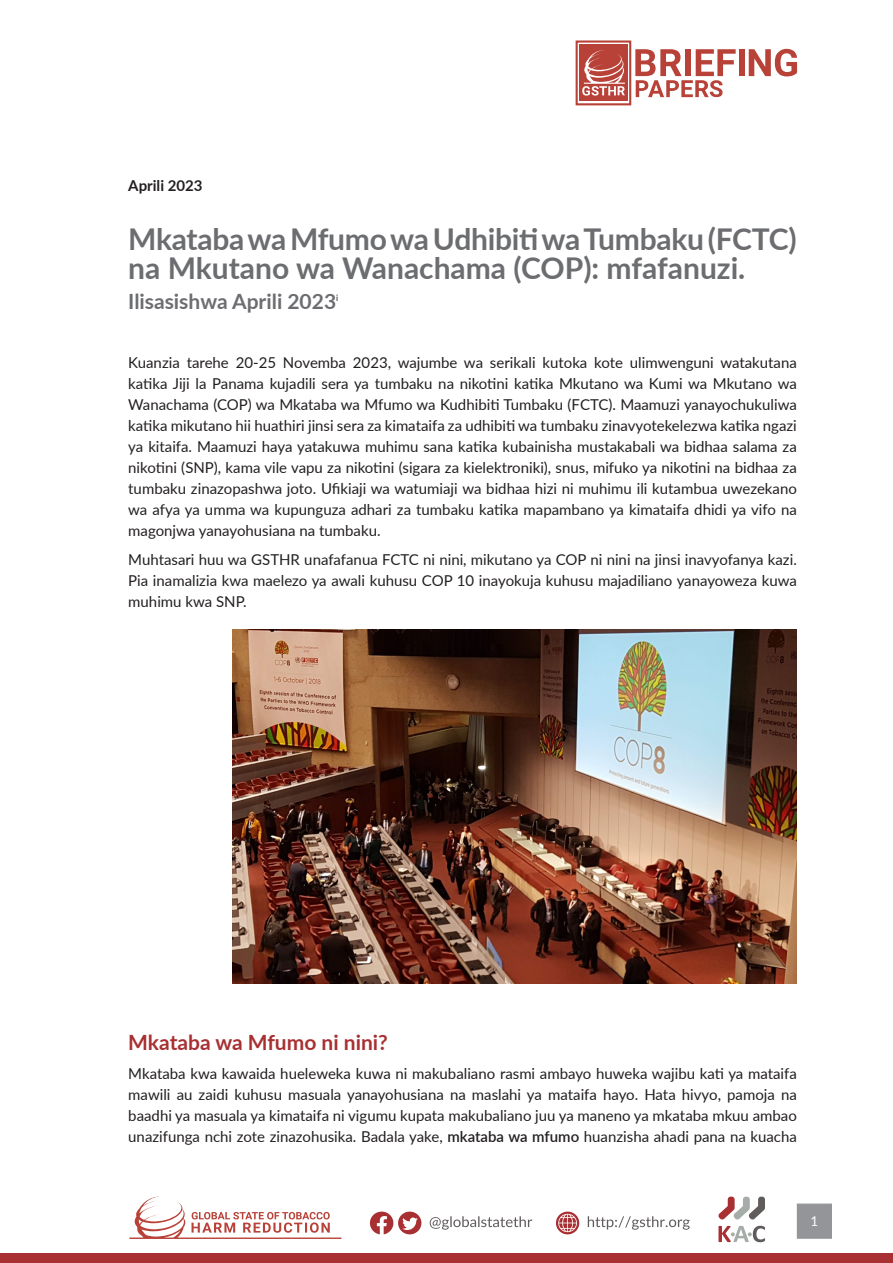
<style>
.page{position:relative;width:893px;height:1263px;background:#fff}
.page>*{position:absolute;margin:0;border:0;box-sizing:border-box;transform-origin:0 0}
.Tre___tekstu{font:700 30px "Lato";letter-spacing:-.01em;color:#6c6d70}
.Tre___tekstu-2{font:700 21px "Lato";color:#6c6d70}
.t1{font:700 21px "Lato";color:#a83033}
.Domy_lnie{font:15px/21px "Lato";color:#231f20;text-align:justify}
.Tre___tekstu-3{font:15px/21px "Lato";color:#231f20;text-align:justify}
.t2{font:700 15px "Lato";color:#231f20}
.t3{font:13.5px "Lato";color:#fff}
.Tre___tekstu-4{font:8.7px "Lato";color:#231f20}
.s1{font-weight:600}
</style>
<div class="page">
<div style="left:739px;top:49px;width:6px;height:27px;background:#b84238"></div>
<svg style="left:749px;top:49px;width:48px;height:27px"></svg>
<div style="left:576px;top:40px;width:55px;height:65px;border:2px solid #b84238"></div>
<div style="left:579px;top:45px;width:48px;height:56px;background:#b84238"></div>
<svg style="left:582px;top:50px;width:43px;height:46px"></svg>
<svg style="left:635px;top:49px;width:101px;height:48px"></svg>
<svg style="left:129px;top:1196px;width:212px;height:43px"></svg>
<div style="left:398px;top:1211px;width:23px;height:23px;background:#a83033;border-radius:50%"></div>
<svg style="left:402px;top:1217px;width:16px;height:13px"></svg>
<svg style="left:370px;top:1211px;width:23px;height:23px"></svg>
<svg style="left:556px;top:1211px;width:23px;height:23px"></svg>
<svg style="left:558px;top:1214px;width:19px;height:18px"></svg>
<svg style="left:718px;top:1196px;width:47px;height:24px"></svg>
<svg style="left:718px;top:1226px;width:47px;height:16px"></svg>
<svg style="left:430px;top:1216px;width:102px;height:14px"></svg>
<svg style="left:588px;top:1216px;width:102px;height:14px"></svg>
<div style="left:797px;top:1203px;width:35px;height:36px;background:#939598;border:1px solid #939598"></div>
<div style="left:0;top:1253px;width:893px;height:10px;background:#a83033"></div>
<img style="left:233px;top:630px;width:564px;height:353px">
<p class="t2" style="left:128px;top:174px;width:76px">Aprili 2023</p>
<p class="Tre___tekstu" style="left:128px;top:217px;width:670px">Mkataba wa Mfumo wa Udhibiti wa Tumbaku (FCTC)</p>
<p class="Tre___tekstu" style="left:128px;top:246px;width:619px">na Mkutano wa Wanachama (COP): mfafanuzi.</p>
<p class="Tre___tekstu-2" style="left:128px;top:286px;width:209px">Ilisasishwa Aprili 2023</p>
<p class="Tre___tekstu-4" style="left:336px;top:291px;width:4px">i</p>
<p class="Domy_lnie" style="left:128px;top:351px;width:670px">Kuanzia tarehe 20-25 Novemba 2023, wajumbe wa serikali kutoka kote ulimwenguni watakutana katika Jiji la Panama kujadili sera ya tumbaku na nikotini katika Mkutano wa Kumi wa Mkutano wa Wanachama (COP) wa Mkataba wa Mfumo wa Kudhibiti Tumbaku (FCTC). Maamuzi yanayochukuliwa katika mikutano hii huathiri jinsi sera za kimataifa za udhibiti wa tumbaku zinavyotekelezwa katika ngazi ya kitaifa. Maamuzi haya yatakuwa muhimu sana katika kubainisha mustakabali wa bidhaa salama za nikotini (SNP), kama vile vapu za nikotini (sigara za kielektroniki), snus, mifuko ya nikotini na bidhaa za tumbaku zinazopashwa joto. Ufikiaji wa watumiaji wa bidhaa hizi ni muhimu ili kutambua uwezekano wa afya ya umma wa kupunguza adhari za tumbaku katika mapambano ya kimataifa dhidi ya vifo na magonjwa yanayohusiana na tumbaku.</p>
<p class="Domy_lnie" style="left:128px;top:549px;width:670px">Muhtasari huu wa GSTHR unafafanua FCTC ni nini, mikutano ya COP ni nini na jinsi inavyofanya kazi.<br>Pia inamalizia kwa maelezo ya awali kuhusu COP 10 inayokuja kuhusu majadiliano yanayoweza kuwa muhimu kwa SNP.</p>
<p class="t1" style="left:128px;top:1027px;width:261px">Mkataba wa Mfumo ni nini?</p>
<p class="Tre___tekstu-3" style="left:128px;top:1063px;width:670px">Mkataba kwa kawaida hueleweka kuwa ni makubaliano rasmi ambayo huweka wajibu kati ya mataifa mawili au zaidi kuhusu masuala yanayohusiana na maslahi ya mataifa hayo. Hata hivyo, pamoja na baadhi ya masuala ya kimataifa ni vigumu kupata makubaliano juu ya maneno ya mkataba mkuu ambao unazifunga nchi zote zinazohusika. Badala yake, <span class="s1">mkataba wa mfumo</span> huanzisha ahadi pana na kuacha</p>
<p class="t3" style="left:810px;top:1211px;width:9px">1</p>
</div>
